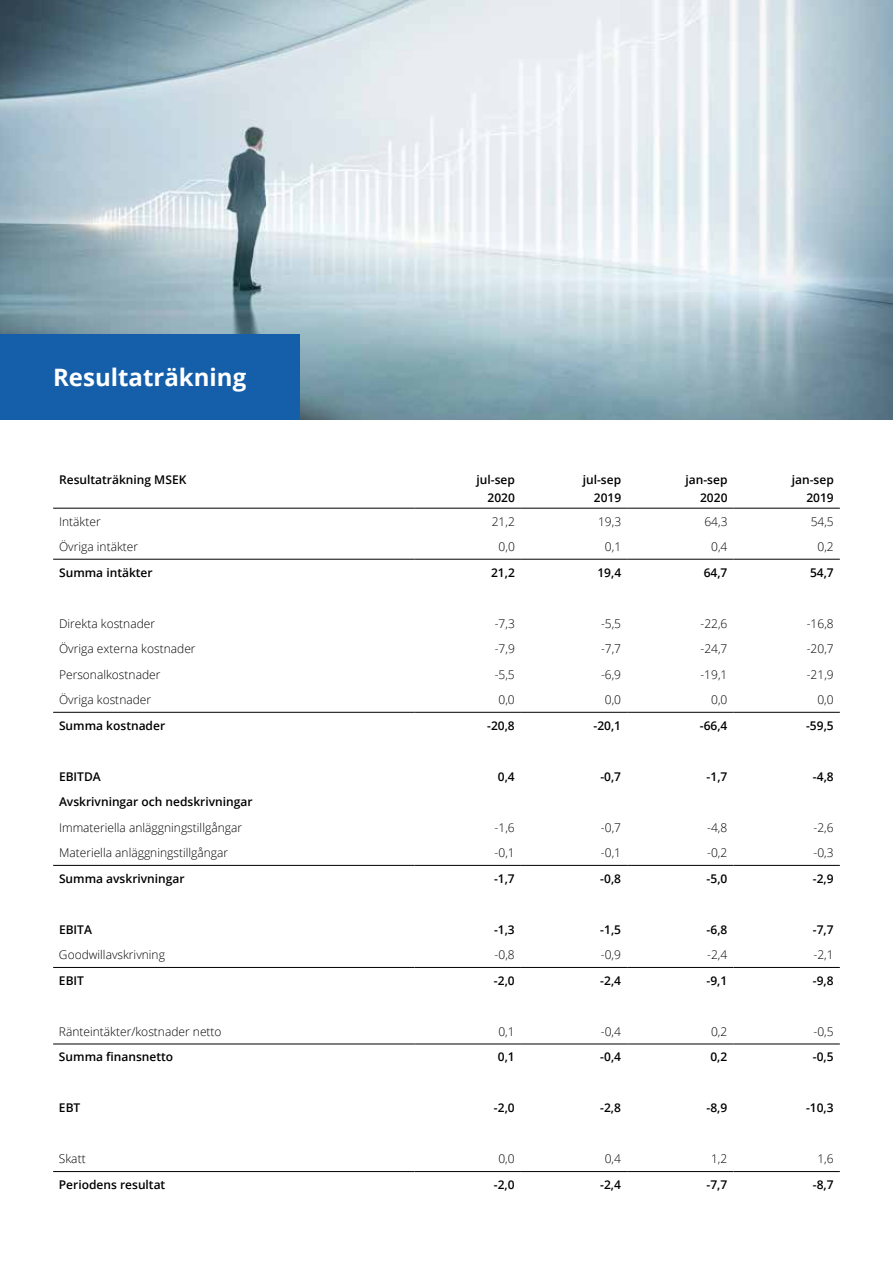
<style>
.page{position:relative;width:893px;height:1263px;background:#fff}
.page>*{position:absolute;margin:0;border:0;box-sizing:border-box;transform-origin:0 0}
.t1{font:700 24px "Open Sans";color:#fff}
.t2{font:300 12px "Open Sans";color:#000}
.t3{font:600 12px/18px "Open Sans";color:#000;text-align:right}
</style>
<div class="page">
<img style="left:0;top:0;width:893px;height:420px">
<div style="left:0;top:335px;width:299px;height:85px;background:#155faa"></div>
<hr style="left:53px;top:559px;width:362px;height:1px;background:#000">
<hr style="left:415px;top:559px;width:106px;height:1px;background:#000">
<hr style="left:521px;top:559px;width:106px;height:1px;background:#000">
<hr style="left:627px;top:559px;width:106px;height:1px;background:#000">
<hr style="left:733px;top:559px;width:107px;height:1px;background:#000">
<hr style="left:53px;top:712px;width:362px;height:1px;background:#000">
<hr style="left:415px;top:712px;width:106px;height:1px;background:#000">
<hr style="left:521px;top:712px;width:106px;height:1px;background:#000">
<hr style="left:627px;top:712px;width:106px;height:1px;background:#000">
<hr style="left:733px;top:712px;width:107px;height:1px;background:#000">
<hr style="left:53px;top:865px;width:362px;height:1px;background:#000">
<hr style="left:415px;top:865px;width:106px;height:1px;background:#000">
<hr style="left:521px;top:865px;width:106px;height:1px;background:#000">
<hr style="left:627px;top:865px;width:106px;height:1px;background:#000">
<hr style="left:733px;top:865px;width:107px;height:1px;background:#000">
<hr style="left:53px;top:967px;width:362px;height:1px;background:#000">
<hr style="left:415px;top:967px;width:106px;height:1px;background:#000">
<hr style="left:521px;top:967px;width:106px;height:1px;background:#000">
<hr style="left:627px;top:967px;width:106px;height:1px;background:#000">
<hr style="left:733px;top:967px;width:107px;height:1px;background:#000">
<hr style="left:53px;top:1043px;width:362px;height:1px;background:#000">
<hr style="left:415px;top:1043px;width:106px;height:1px;background:#000">
<hr style="left:521px;top:1043px;width:106px;height:1px;background:#000">
<hr style="left:627px;top:1043px;width:106px;height:1px;background:#000">
<hr style="left:733px;top:1043px;width:107px;height:1px;background:#000">
<hr style="left:53px;top:1171px;width:362px;height:1px;background:#000">
<hr style="left:415px;top:1171px;width:106px;height:1px;background:#000">
<hr style="left:521px;top:1171px;width:106px;height:1px;background:#000">
<hr style="left:627px;top:1171px;width:106px;height:1px;background:#000">
<hr style="left:733px;top:1171px;width:107px;height:1px;background:#000">
<hr style="left:53px;top:508px;width:362px;height:1px;background:#000">
<hr style="left:415px;top:508px;width:106px;height:1px;background:#000">
<hr style="left:521px;top:508px;width:106px;height:1px;background:#000">
<hr style="left:627px;top:508px;width:106px;height:1px;background:#000">
<hr style="left:733px;top:508px;width:107px;height:1px;background:#000">
<h1 class="t1" style="left:53px;top:361px;width:195px">Resultaträkning</h1>
<p class="t3" style="left:59px;top:471px;width:129px">Resultaträkning MSEK</p>
<p class="t3" style="left:476px;top:471px;width:40px">jul-sep<br>2020</p>
<p class="t3" style="left:583px;top:471px;width:40px">jul-sep<br>2019</p>
<p class="t3" style="left:685px;top:471px;width:44px">jan-sep<br>2020</p>
<p class="t3" style="left:792px;top:471px;width:44px">jan-sep<br>2019</p>
<p class="t2" style="left:59px;top:513px;width:43px">Intäkter</p>
<p class="t2" style="left:492px;top:513px;width:25px">21,2</p>
<p class="t2" style="left:598px;top:513px;width:25px">19,3</p>
<p class="t2" style="left:704px;top:513px;width:25px">64,3</p>
<p class="t2" style="left:811px;top:513px;width:25px">54,5</p>
<p class="t2" style="left:59px;top:538px;width:81px">Övriga intäkter</p>
<p class="t2" style="left:499px;top:538px;width:18px">0,0</p>
<p class="t2" style="left:605px;top:538px;width:18px">0,1</p>
<p class="t2" style="left:711px;top:538px;width:18px">0,4</p>
<p class="t2" style="left:817px;top:538px;width:18px">0,2</p>
<p class="t3" style="left:59px;top:563px;width:95px">Summa intäkter</p>
<p class="t3" style="left:491px;top:563px;width:25px">21,2</p>
<p class="t3" style="left:597px;top:563px;width:25px">19,4</p>
<p class="t3" style="left:704px;top:563px;width:25px">64,7</p>
<p class="t3" style="left:810px;top:563px;width:25px">54,7</p>
<p class="t2" style="left:59px;top:615px;width:98px">Direkta kostnader</p>
<p class="t2" style="left:495px;top:615px;width:22px">-7,3</p>
<p class="t2" style="left:601px;top:615px;width:22px">-5,5</p>
<p class="t2" style="left:700px;top:615px;width:28px">-22,6</p>
<p class="t2" style="left:807px;top:615px;width:28px">-16,8</p>
<p class="t2" style="left:59px;top:640px;width:138px">Övriga externa kostnader</p>
<p class="t2" style="left:495px;top:640px;width:22px">-7,9</p>
<p class="t2" style="left:601px;top:640px;width:22px">-7,7</p>
<p class="t2" style="left:700px;top:640px;width:28px">-24,7</p>
<p class="t2" style="left:807px;top:640px;width:28px">-20,7</p>
<p class="t2" style="left:59px;top:666px;width:103px">Personalkostnader</p>
<p class="t2" style="left:495px;top:666px;width:22px">-5,5</p>
<p class="t2" style="left:601px;top:666px;width:22px">-6,9</p>
<p class="t2" style="left:700px;top:666px;width:28px">-19,1</p>
<p class="t2" style="left:807px;top:666px;width:28px">-21,9</p>
<p class="t2" style="left:59px;top:691px;width:94px">Övriga kostnader</p>
<p class="t2" style="left:499px;top:691px;width:18px">0,0</p>
<p class="t2" style="left:605px;top:691px;width:18px">0,0</p>
<p class="t2" style="left:711px;top:691px;width:18px">0,0</p>
<p class="t2" style="left:817px;top:691px;width:18px">0,0</p>
<p class="t3" style="left:59px;top:716px;width:108px">Summa kostnader</p>
<p class="t3" style="left:487px;top:716px;width:29px">-20,8</p>
<p class="t3" style="left:593px;top:716px;width:29px">-20,1</p>
<p class="t3" style="left:700px;top:716px;width:29px">-66,4</p>
<p class="t3" style="left:806px;top:716px;width:29px">-59,5</p>
<p class="t3" style="left:59px;top:767px;width:43px">EBITDA</p>
<p class="t3" style="left:498px;top:767px;width:18px">0,4</p>
<p class="t3" style="left:600px;top:767px;width:22px">-0,7</p>
<p class="t3" style="left:707px;top:767px;width:22px">-1,7</p>
<p class="t3" style="left:813px;top:767px;width:22px">-4,8</p>
<p class="t3" style="left:59px;top:792px;width:195px">Avskrivningar och nedskrivningar</p>
<p class="t2" style="left:59px;top:819px;width:185px">Immateriella anläggningstillgångar</p>
<p class="t2" style="left:495px;top:819px;width:22px">-1,6</p>
<p class="t2" style="left:601px;top:819px;width:22px">-0,7</p>
<p class="t2" style="left:707px;top:819px;width:22px">-4,8</p>
<p class="t2" style="left:814px;top:819px;width:22px">-2,6</p>
<p class="t2" style="left:59px;top:845px;width:171px">Materiella anläggningstillgångar</p>
<p class="t2" style="left:495px;top:845px;width:22px">-0,1</p>
<p class="t2" style="left:601px;top:845px;width:22px">-0,1</p>
<p class="t2" style="left:707px;top:845px;width:22px">-0,2</p>
<p class="t2" style="left:813px;top:845px;width:22px">-0,3</p>
<p class="t3" style="left:59px;top:869px;width:127px">Summa avskrivningar</p>
<p class="t3" style="left:494px;top:869px;width:22px">-1,7</p>
<p class="t3" style="left:600px;top:869px;width:22px">-0,8</p>
<p class="t3" style="left:707px;top:869px;width:22px">-5,0</p>
<p class="t3" style="left:813px;top:869px;width:22px">-2,9</p>
<p class="t3" style="left:59px;top:920px;width:34px">EBITA</p>
<p class="t3" style="left:494px;top:920px;width:22px">-1,3</p>
<p class="t3" style="left:600px;top:920px;width:22px">-1,5</p>
<p class="t3" style="left:707px;top:920px;width:22px">-6,8</p>
<p class="t3" style="left:813px;top:920px;width:22px">-7,7</p>
<p class="t2" style="left:59px;top:947px;width:107px">Goodwillavskrivning</p>
<p class="t2" style="left:495px;top:947px;width:22px">-0,8</p>
<p class="t2" style="left:601px;top:947px;width:22px">-0,9</p>
<p class="t2" style="left:707px;top:947px;width:22px">-2,4</p>
<p class="t2" style="left:813px;top:947px;width:22px">-2,1</p>
<p class="t3" style="left:59px;top:971px;width:27px">EBIT</p>
<p class="t3" style="left:494px;top:971px;width:22px">-2,0</p>
<p class="t3" style="left:600px;top:971px;width:22px">-2,4</p>
<p class="t3" style="left:707px;top:971px;width:22px">-9,1</p>
<p class="t3" style="left:813px;top:971px;width:22px">-9,8</p>
<p class="t2" style="left:59px;top:1023px;width:164px">Ränteintäkter/kostnader netto</p>
<p class="t2" style="left:498px;top:1023px;width:18px">0,1</p>
<p class="t2" style="left:601px;top:1023px;width:22px">-0,4</p>
<p class="t2" style="left:711px;top:1023px;width:18px">0,2</p>
<p class="t2" style="left:813px;top:1023px;width:22px">-0,5</p>
<p class="t3" style="left:59px;top:1048px;width:116px">Summa finansnetto</p>
<p class="t3" style="left:498px;top:1048px;width:18px">0,1</p>
<p class="t3" style="left:600px;top:1048px;width:22px">-0,4</p>
<p class="t3" style="left:710px;top:1048px;width:18px">0,2</p>
<p class="t3" style="left:813px;top:1048px;width:22px">-0,5</p>
<p class="t3" style="left:59px;top:1099px;width:23px">EBT</p>
<p class="t3" style="left:494px;top:1099px;width:22px">-2,0</p>
<p class="t3" style="left:600px;top:1099px;width:22px">-2,8</p>
<p class="t3" style="left:707px;top:1099px;width:22px">-8,9</p>
<p class="t3" style="left:806px;top:1099px;width:29px">-10,3</p>
<p class="t2" style="left:59px;top:1151px;width:28px">Skatt</p>
<p class="t2" style="left:498px;top:1151px;width:18px">0,0</p>
<p class="t2" style="left:605px;top:1151px;width:18px">0,4</p>
<p class="t2" style="left:711px;top:1151px;width:18px">1,2</p>
<p class="t2" style="left:817px;top:1151px;width:18px">1,6</p>
<p class="t3" style="left:59px;top:1175px;width:108px">Periodens resultat</p>
<p class="t3" style="left:494px;top:1175px;width:22px">-2,0</p>
<p class="t3" style="left:600px;top:1175px;width:22px">-2,4</p>
<p class="t3" style="left:706px;top:1175px;width:22px">-7,7</p>
<p class="t3" style="left:813px;top:1175px;width:22px">-8,7</p>
</div>
